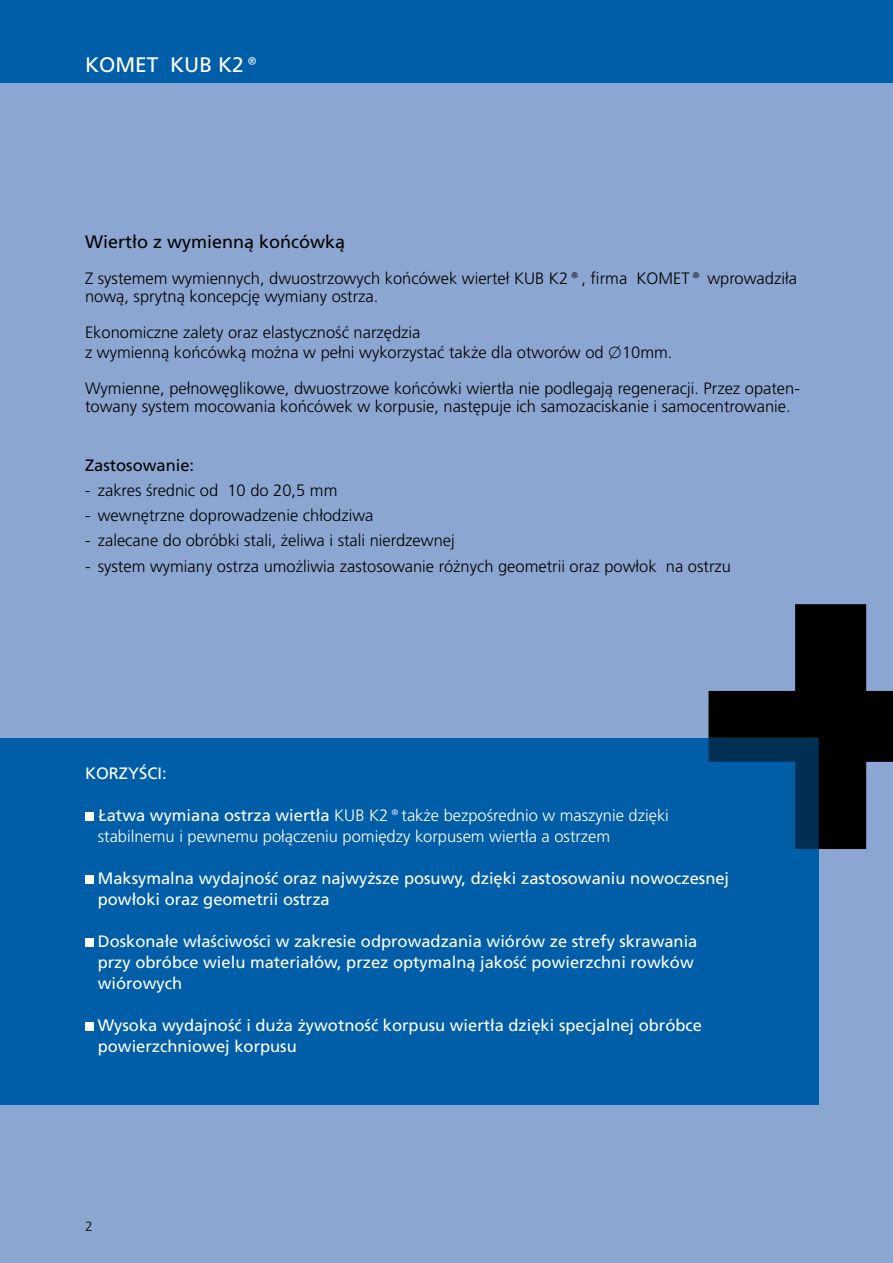
<style>
.page{position:relative;width:893px;height:1263px;background:#fff}
.page>*{position:absolute;margin:0;border:0;box-sizing:border-box;transform-origin:0 0}
.t1{font:21px "Frutiger CE";color:#fff}
.t2{font:18px "Frutiger CE";color:#000}
.t3{font:300 16.5px/18px "Frutiger CE";color:#000}
.t4{font:16.5px/21px "Frutiger CE";color:#fff}
.t5{font:300 16.5px/21px "Frutiger CE";color:#fff}
.t6{font:16.5px "Frutiger CE";color:#000}
.t7{font:300 13.5px "Frutiger CE";color:#000}
.s1{font-family:"European Pi Two";font-weight:400}
.s2{font-weight:400}
</style>
<div class="page">
<div style="left:0;top:0;width:893px;height:94px;background:#005ea8"></div>
<div style="left:0;top:83px;width:893px;height:1180px;background:#8ca6d2"></div>
<div style="left:0;top:738px;width:819px;height:366px;background:#005ea8"></div>
<svg style="left:708px;top:604px;width:185px;height:245px"></svg>
<div style="left:85px;top:812px;width:9px;height:8px;background:#fff"></div>
<div style="left:85px;top:875px;width:9px;height:8px;background:#fff"></div>
<div style="left:85px;top:938px;width:9px;height:8px;background:#fff"></div>
<div style="left:85px;top:1022px;width:9px;height:8px;background:#fff"></div>
<p class="t1" style="left:85px;top:52px;width:177px">KOMET KUB K2®</p>
<p class="t2" style="left:85px;top:231px;width:262px">Wiertło z wymienną końcówką</p>
<p class="t3" style="left:85px;top:269px;width:713px">Z systemem wymiennych, dwuostrzowych końcówek wierteł KUB K2®, firma KOMET® wprowadziła nową, sprytną koncepcję wymiany ostrza.</p>
<p class="t3" style="left:85px;top:322px;width:589px;line-height:19.8px">Ekonomiczne zalety oraz elastyczność narzędzia<br>z wymienną końcówką można w pełni wykorzystać także dla otworów od <span class="s1">x</span>10mm.</p>
<p class="t3" style="left:85px;top:379px;width:716px">Wymienne, pełnowęglikowe, dwuostrzowe końcówki wiertła nie podlegają regeneracji. Przez opaten&shy;towany system mocowania końcówek w korpusie, następuje ich samozaciskanie i samocentrowanie.</p>
<p class="t6" style="left:85px;top:455px;width:111px">Zastosowanie:</p>
<p class="t3" style="left:85px;top:481px;width:254px">- zakres średnic od 10 do 20,5 mm</p>
<p class="t3" style="left:85px;top:506px;width:290px">- wewnętrzne doprowadzenie chłodziwa</p>
<p class="t3" style="left:85px;top:531px;width:371px">- zalecane do obróbki stali, żeliwa i stali nierdzewnej</p>
<p class="t3" style="left:85px;top:557px;width:647px">- system wymiany ostrza umożliwia zastosowanie różnych geometrii oraz powłok na ostrzu</p>
<p class="t4" style="left:85px;top:762px;width:83px">KORZYŚCI:</p>
<p class="t5" style="left:98px;top:804px;width:573px"><span class="s2">Łatwa wymiana ostrza wiertła</span> KUB K2®także bezpośrednio w maszynie dzięki stabilnemu i pewnemu połączeniu pomiędzy korpusem wiertła a ostrzem</p>
<p class="t4" style="left:98px;top:867px;width:633px">Maksymalna wydajność oraz najwyższe posuwy, dzięki zastosowaniu nowoczesnej powłoki oraz geometrii ostrza</p>
<p class="t4" style="left:98px;top:930px;width:601px">Doskonałe właściwości w zakresie odprowadzania wiórów ze strefy skrawania przy obróbce wielu materiałów, przez optymalną jakość powierzchni rowków wiórowych</p>
<p class="t4" style="left:98px;top:1014px;width:606px">Wysoka wydajność i duża żywotność korpusu wiertła dzięki specjalnej obróbce powierzchniowej korpusu</p>
<p class="t7" style="left:85px;top:1218px;width:9px">2</p>
</div>
